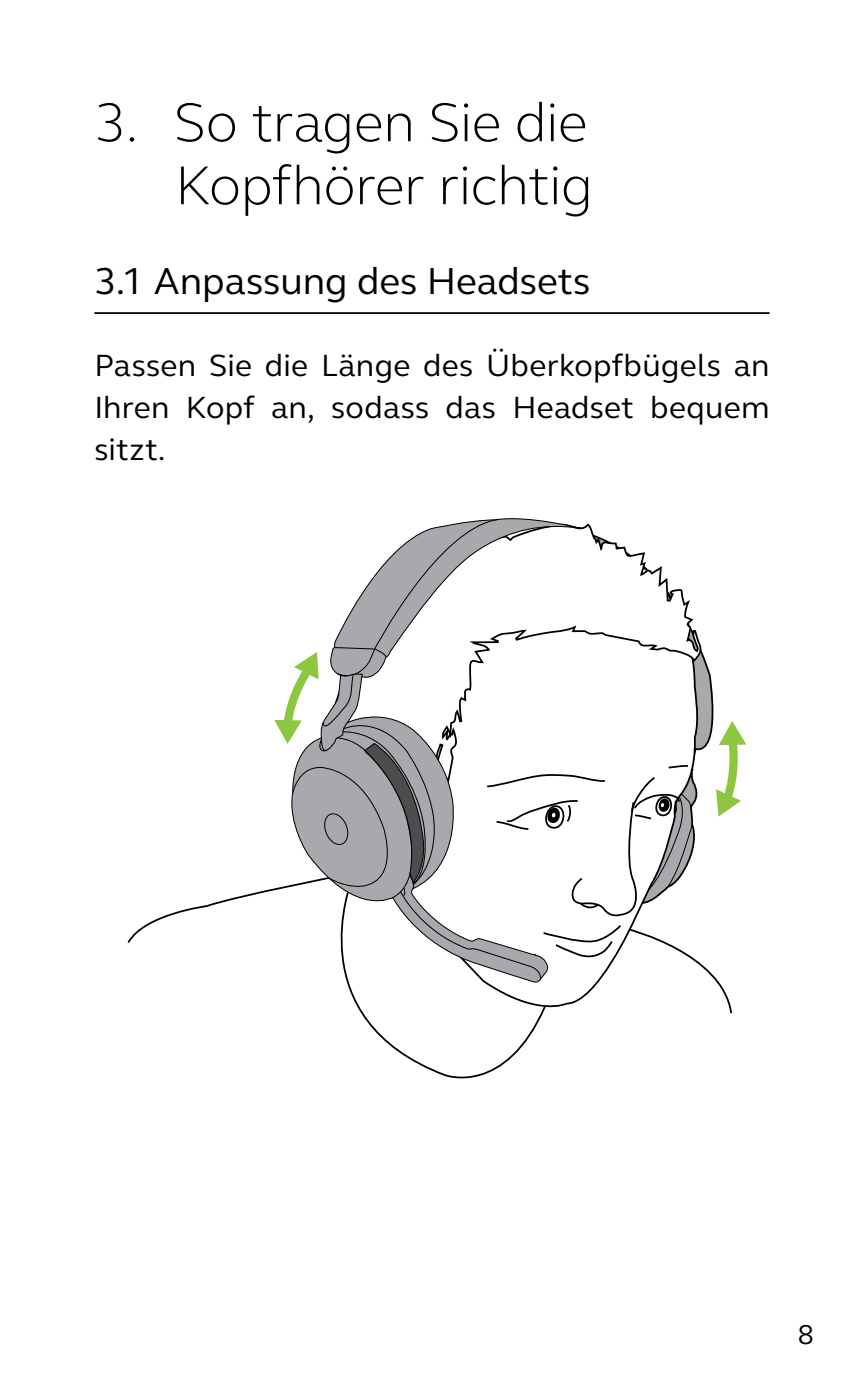
<style>
.page{position:relative;width:864px;height:1389px;background:#fff}
.page>*{position:absolute;margin:0;border:0;box-sizing:border-box;transform-origin:0 0}
.t1{font:300 56px/63px "GN Elliot";letter-spacing:-.01em;color:#000;text-align:right}
.t2{font:38.5px "GN Elliot";color:#000}
.t3{font:31.5px/42px "GN Elliot";letter-spacing:.01em;color:#000;text-align:justify}
.t4{font:28px "GN Elliot";color:#000}
</style>
<div class="page">
<hr style="left:94px;top:312px;width:675px;height:2px;background:#000">
<svg style="left:127px;top:518px;width:619px;height:561px"></svg>
<h1 class="t1" style="left:94px;top:89px;width:500px">3. So tragen Sie die<br>Kopfhörer richtig</h1>
<p class="t2" style="left:94px;top:256px;width:497px">3.1 Anpassung des Headsets</p>
<p class="t3" style="left:94px;top:344px;width:676px">Passen Sie die Länge des Überkopfbügels an Ihren Kopf an, sodass das Headset bequem sitzt.</p>
<p class="t4" style="left:797px;top:1316px;width:18px">8</p>
</div>
